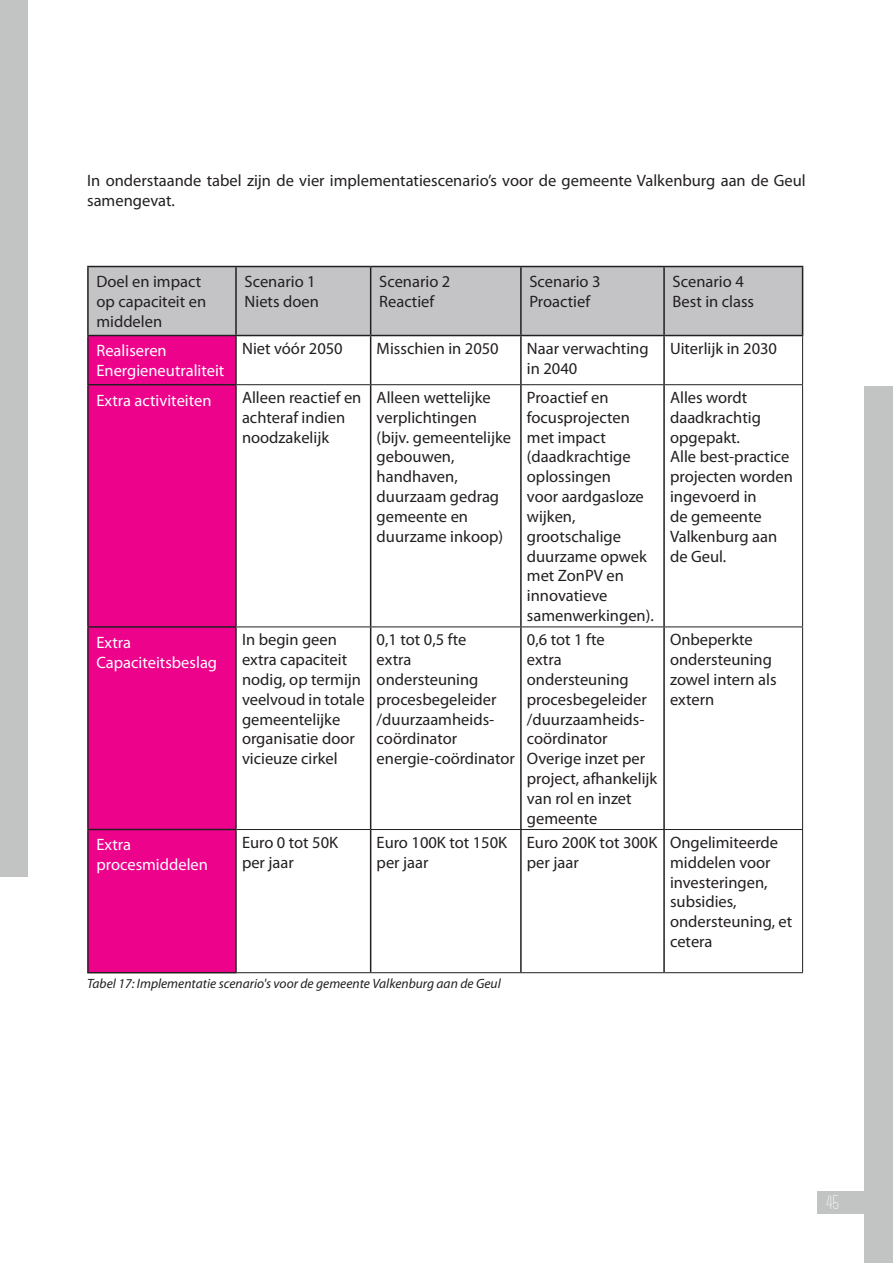
<style>
.page{position:relative;width:893px;height:1263px;background:#fff}
.page>*{position:absolute;margin:0;border:0;box-sizing:border-box;transform-origin:0 0}
.t1{font:300 19.5px "Canter";color:#fff}
.TOC_body_text{font:16.5px/19.8px "Myriad Pro";color:#231f20}
.TOC_body_text-2{font:16.5px/19.8px "Myriad Pro";color:#fff}
.t2{font:italic 13.5px "Myriad Pro";color:#231f20}
</style>
<div class="page">
<div style="left:865px;top:387px;width:28px;height:876px;background:#c2c3c3"></div>
<div style="left:0;top:0;width:28px;height:876px;background:#c2c3c3"></div>
<div style="left:817px;top:1191px;width:49px;height:23px;background:#c2c3c3"></div>
<div style="left:89px;top:267px;width:713px;height:68px;background:#c4c4c6"></div>
<div style="left:89px;top:336px;width:146px;height:636px;background:#ed028c"></div>
<svg style="left:237px;top:336px;width:565px;height:636px"></svg>
<hr style="left:370px;top:385px;width:1px;height:241px;background:#231f20">
<hr style="left:520px;top:385px;width:2px;height:241px;background:#231f20">
<hr style="left:663px;top:385px;width:2px;height:241px;background:#231f20">
<hr style="left:87px;top:626px;width:150px;height:2px;background:#231f20">
<hr style="left:370px;top:627px;width:1px;height:202px;background:#231f20">
<hr style="left:520px;top:627px;width:2px;height:202px;background:#231f20">
<hr style="left:663px;top:627px;width:2px;height:202px;background:#231f20">
<hr style="left:87px;top:829px;width:150px;height:1px;background:#231f20">
<hr style="left:370px;top:830px;width:1px;height:142px;background:#231f20">
<hr style="left:520px;top:830px;width:2px;height:142px;background:#231f20">
<hr style="left:663px;top:830px;width:2px;height:142px;background:#231f20">
<hr style="left:802px;top:385px;width:1px;height:241px;background:#231f20">
<hr style="left:237px;top:626px;width:134px;height:1px;background:#231f20">
<hr style="left:371px;top:626px;width:150px;height:1px;background:#231f20">
<hr style="left:521px;top:626px;width:143px;height:1px;background:#231f20">
<hr style="left:664px;top:626px;width:139px;height:1px;background:#231f20">
<hr style="left:802px;top:627px;width:1px;height:202px;background:#231f20">
<hr style="left:237px;top:829px;width:134px;height:1px;background:#231f20">
<hr style="left:371px;top:829px;width:150px;height:1px;background:#231f20">
<hr style="left:521px;top:829px;width:143px;height:1px;background:#231f20">
<hr style="left:664px;top:829px;width:139px;height:1px;background:#231f20">
<hr style="left:802px;top:830px;width:1px;height:142px;background:#231f20">
<hr style="left:237px;top:972px;width:134px;height:1px;background:#231f20">
<hr style="left:371px;top:972px;width:150px;height:1px;background:#231f20">
<hr style="left:521px;top:972px;width:143px;height:1px;background:#231f20">
<hr style="left:664px;top:972px;width:139px;height:1px;background:#231f20">
<hr style="left:370px;top:336px;width:1px;height:48px;background:#231f20">
<hr style="left:520px;top:336px;width:2px;height:48px;background:#231f20">
<hr style="left:663px;top:336px;width:2px;height:48px;background:#231f20">
<hr style="left:87px;top:384px;width:150px;height:1px;background:#231f20">
<hr style="left:802px;top:336px;width:1px;height:48px;background:#231f20">
<hr style="left:237px;top:384px;width:134px;height:1px;background:#231f20">
<hr style="left:371px;top:384px;width:150px;height:1px;background:#231f20">
<hr style="left:521px;top:384px;width:143px;height:1px;background:#231f20">
<hr style="left:664px;top:384px;width:139px;height:1px;background:#231f20">
<hr style="left:236px;top:266px;width:135px;height:1px;background:#231f20">
<hr style="left:371px;top:266px;width:150px;height:1px;background:#231f20">
<hr style="left:370px;top:267px;width:1px;height:68px;background:#231f20">
<hr style="left:521px;top:266px;width:143px;height:1px;background:#231f20">
<hr style="left:520px;top:267px;width:2px;height:68px;background:#231f20">
<hr style="left:664px;top:266px;width:139px;height:1px;background:#231f20">
<hr style="left:663px;top:267px;width:2px;height:68px;background:#231f20">
<hr style="left:802px;top:267px;width:1px;height:68px;background:#231f20">
<hr style="left:87px;top:335px;width:149px;height:1px;background:#231f20">
<hr style="left:236px;top:335px;width:135px;height:1px;background:#231f20">
<hr style="left:371px;top:335px;width:150px;height:1px;background:#231f20">
<hr style="left:521px;top:335px;width:143px;height:1px;background:#231f20">
<hr style="left:664px;top:335px;width:139px;height:1px;background:#231f20">
<hr style="left:87px;top:266px;width:149px;height:1px;background:#231f20">
<hr style="left:87px;top:267px;width:2px;height:68px;background:#231f20">
<hr style="left:235px;top:267px;width:2px;height:68px;background:#231f20">
<hr style="left:87px;top:336px;width:2px;height:48px;background:#231f20">
<hr style="left:235px;top:336px;width:2px;height:48px;background:#231f20">
<hr style="left:87px;top:385px;width:2px;height:241px;background:#231f20">
<hr style="left:235px;top:385px;width:2px;height:241px;background:#231f20">
<hr style="left:87px;top:628px;width:2px;height:201px;background:#231f20">
<hr style="left:235px;top:628px;width:2px;height:201px;background:#231f20">
<hr style="left:87px;top:830px;width:2px;height:142px;background:#231f20">
<hr style="left:235px;top:830px;width:2px;height:142px;background:#231f20">
<hr style="left:87px;top:972px;width:150px;height:1px;background:#231f20">
<p class="TOC_body_text" style="left:87px;top:171px;width:720px">In onderstaande tabel zijn de vier implementatiescenario’s voor de gemeente Valkenburg aan de Geul samengevat.</p>
<p class="TOC_body_text" style="left:96px;top:272px;width:111px">Doel en impact op capaciteit en middelen</p>
<p class="TOC_body_text" style="left:244px;top:272px;width:73px">Scenario 1</p>
<p class="TOC_body_text" style="left:244px;top:291px;width:76px">Niets doen</p>
<p class="TOC_body_text" style="left:379px;top:272px;width:73px">Scenario 2</p>
<p class="TOC_body_text" style="left:379px;top:291px;width:57px">Reactief</p>
<p class="TOC_body_text" style="left:529px;top:272px;width:73px">Scenario 3</p>
<p class="TOC_body_text" style="left:529px;top:291px;width:62px">Proactief</p>
<p class="TOC_body_text" style="left:673px;top:272px;width:73px">Scenario 4</p>
<p class="TOC_body_text" style="left:673px;top:291px;width:83px">Best in class</p>
<p class="TOC_body_text-2" style="left:96px;top:341px;width:130px">Realiseren<br>Energieneutraliteit</p>
<p class="TOC_body_text" style="left:242px;top:338px;width:102px">Niet vóór 2050</p>
<p class="TOC_body_text" style="left:377px;top:338px;width:124px">Misschien in 2050</p>
<p class="TOC_body_text" style="left:527px;top:338px;width:123px">Naar verwachting in 2040</p>
<p class="TOC_body_text" style="left:670px;top:338px;width:109px">Uiterlijk in 2030</p>
<p class="TOC_body_text-2" style="left:96px;top:390px;width:117px">Extra activiteiten</p>
<p class="TOC_body_text" style="left:242px;top:387px;width:121px">Alleen reactief en achteraf indien noodzakelijk</p>
<p class="TOC_body_text" style="left:377px;top:387px;width:116px">Alleen wettelijke verplichtingen</p>
<p class="TOC_body_text" style="left:527px;top:387px;width:105px">Proactief en focusprojecten met impact</p>
<p class="TOC_body_text" style="left:527px;top:447px;width:128px">(daadkrachtige oplossingen<br>voor aardgasloze wijken, grootschalige duurzame opwek met ZonPV en innovatieve samenwerkingen).</p>
<p class="TOC_body_text" style="left:670px;top:387px;width:92px">Alles wordt daadkrachtig opgepakt.</p>
<p class="TOC_body_text" style="left:670px;top:447px;width:124px">Alle best-practice projecten worden ingevoerd in<br>de gemeente<br>Valkenburg aan de Geul.</p>
<p class="TOC_body_text" style="left:377px;top:427px;width:136px">(bijv. gemeentelijke gebouwen, handhaven, duurzaam gedrag gemeente en duurzame inkoop)</p>
<p class="TOC_body_text-2" style="left:96px;top:632px;width:36px">Extra</p>
<p class="TOC_body_text-2" style="left:96px;top:652px;width:122px">Capaciteitsbeslag</p>
<p class="TOC_body_text" style="left:242px;top:630px;width:124px">In begin geen extra capaciteit nodig, op termijn veelvoud in totale gemeentelijke organisatie door vicieuze cirkel</p>
<p class="TOC_body_text" style="left:377px;top:630px;width:91px">0,1 tot 0,5 fte</p>
<p class="TOC_body_text" style="left:377px;top:649px;width:103px">extra ondersteuning</p>
<p class="TOC_body_text" style="left:377px;top:689px;width:140px">procesbegeleider /duurzaamheids&shy;coördinator energie-coördinator</p>
<p class="TOC_body_text" style="left:527px;top:630px;width:79px">0,6 tot 1 fte</p>
<p class="TOC_body_text" style="left:527px;top:649px;width:103px">extra ondersteuning</p>
<p class="TOC_body_text" style="left:527px;top:689px;width:121px">procesbegeleider /duurzaamheids&shy;coördinator</p>
<p class="TOC_body_text" style="left:527px;top:748px;width:132px">Overige inzet per project, afhankelijk van rol en inzet gemeente</p>
<p class="TOC_body_text" style="left:670px;top:630px;width:108px">Onbeperkte ondersteuning zowel intern als extern</p>
<p class="TOC_body_text-2" style="left:96px;top:835px;width:113px">Extra procesmiddelen</p>
<p class="TOC_body_text" style="left:242px;top:832px;width:98px">Euro 0 tot 50K</p>
<p class="TOC_body_text" style="left:242px;top:852px;width:53px">per jaar</p>
<p class="TOC_body_text" style="left:377px;top:832px;width:132px">Euro 100K tot 150K per jaar</p>
<p class="TOC_body_text" style="left:527px;top:832px;width:132px">Euro 200K tot 300K per jaar</p>
<p class="TOC_body_text" style="left:670px;top:832px;width:110px">Ongelimiteerde middelen voor investeringen, subsidies,</p>
<p class="TOC_body_text" style="left:670px;top:911px;width:124px">ondersteuning, et cetera</p>
<p class="t2" style="left:87px;top:975px;width:415px">Tabel 17: Implementatie scenario's voor de gemeente Valkenburg aan de Geul</p>
<p class="t1" style="left:826px;top:1193px;width:14px">45</p>
</div>
